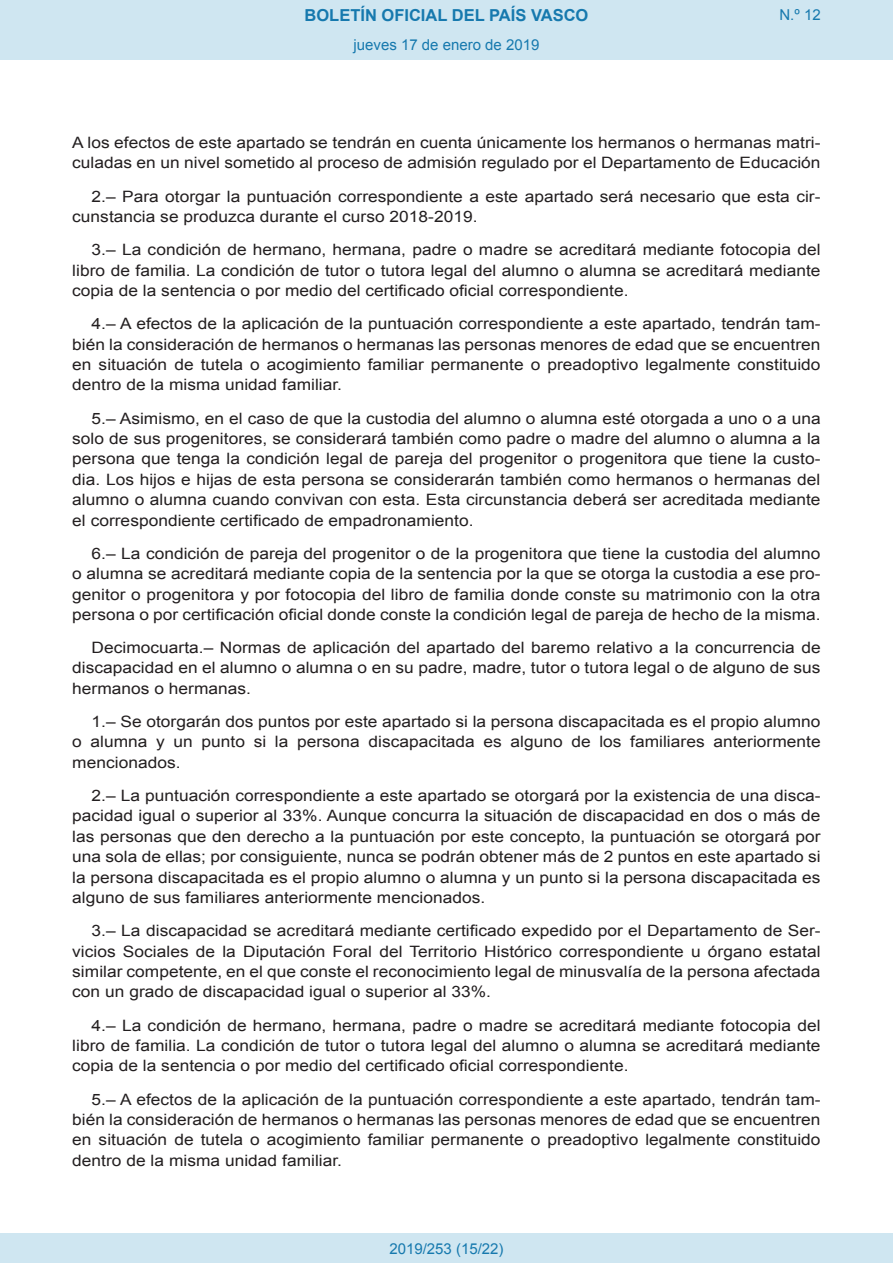
<style>
.page{position:relative;width:893px;height:1263px;background:#fff}
.page>*{position:absolute;margin:0;border:0;box-sizing:border-box;transform-origin:0 0}
.t1{font:700 16.5px "Arial";color:#1679ae}
.BOPVDetalle{font:15.6px/20.4px "Arial";color:#231f20;text-align:justify;scale:1.11 1}
.Paginacion_Centro{font:15px "Arial";color:#1679ae}
</style>
<div class="page">
<div style="left:0;top:0;width:893px;height:60px;background:#cfe6f1"></div>
<div style="left:0;top:1233px;width:893px;height:30px;background:#cfe6f1"></div>
<p class="t1" style="left:305px;top:4px;width:285px">BOLETÍN OFICIAL DEL PAÍS VASCO</p>
<p class="Paginacion_Centro" style="left:353px;top:35px;width:187px">jueves 17 de enero de 2019</p>
<p class="Paginacion_Centro" style="left:779px;top:5px;width:43px">N.º 12</p>
<p class="BOPVDetalle" style="left:72px;top:133px;width:676px">A los efectos de este apartado se tendrán en cuenta únicamente los hermanos o hermanas matri&shy;culadas en un nivel sometido al proceso de admisión regulado por el Departamento de Educación</p>
<p class="BOPVDetalle" style="left:72px;top:186px;width:676px;text-indent:19px">2.– Para otorgar la puntuación correspondiente a este apartado será necesario que esta cir&shy;cunstancia se produzca durante el curso 2018-2019.</p>
<p class="BOPVDetalle" style="left:72px;top:240px;width:676px;text-indent:19px">3.– La condición de hermano, hermana, padre o madre se acreditará mediante fotocopia del libro de familia. La condición de tutor o tutora legal del alumno o alumna se acreditará mediante copia de la sentencia o por medio del certificado oficial correspondiente.</p>
<p class="BOPVDetalle" style="left:72px;top:314px;width:676px;text-indent:19px">4.– A efectos de la aplicación de la puntuación correspondiente a este apartado, tendrán tam&shy;bién la consideración de hermanos o hermanas las personas menores de edad que se encuentren en situación de tutela o acogimiento familiar permanente o preadoptivo legalmente constituido dentro de la misma unidad familiar.</p>
<p class="BOPVDetalle" style="left:72px;top:408px;width:676px;text-indent:19px">5.– Asimismo, en el caso de que la custodia del alumno o alumna esté otorgada a uno o a una solo de sus progenitores, se considerará también como padre o madre del alumno o alumna a la persona que tenga la condición legal de pareja del progenitor o progenitora que tiene la custo&shy;dia. Los hijos e hijas de esta persona se considerarán también como hermanos o hermanas del alumno o alumna cuando convivan con esta. Esta circunstancia deberá ser acreditada mediante el correspondiente certificado de empadronamiento.</p>
<p class="BOPVDetalle" style="left:72px;top:543px;width:676px;text-indent:19px">6.– La condición de pareja del progenitor o de la progenitora que tiene la custodia del alumno o alumna se acreditará mediante copia de la sentencia por la que se otorga la custodia a ese pro&shy;genitor o progenitora y por fotocopia del libro de familia donde conste su matrimonio con la otra persona o por certificación oficial donde conste la condición legal de pareja de hecho de la misma.</p>
<p class="BOPVDetalle" style="left:72px;top:637px;width:676px;text-indent:19px">Decimocuarta.– Normas de aplicación del apartado del baremo relativo a la concurrencia de discapacidad en el alumno o alumna o en su padre, madre, tutor o tutora legal o de alguno de sus hermanos o hermanas.</p>
<p class="BOPVDetalle" style="left:72px;top:711px;width:676px;text-indent:19px">1.– Se otorgarán dos puntos por este apartado si la persona discapacitada es el propio alumno o alumna y un punto si la persona discapacitada es alguno de los familiares anteriormente mencionados.</p>
<p class="BOPVDetalle" style="left:72px;top:785px;width:676px;text-indent:19px">2.– La puntuación correspondiente a este apartado se otorgará por la existencia de una disca&shy;pacidad igual o superior al 33%. Aunque concurra la situación de discapacidad en dos o más de las personas que den derecho a la puntuación por este concepto, la puntuación se otorgará por una sola de ellas; por consiguiente, nunca se podrán obtener más de 2 puntos en este apartado si la persona discapacitada es el propio alumno o alumna y un punto si la persona discapacitada es alguno de sus familiares anteriormente mencionados.</p>
<p class="BOPVDetalle" style="left:72px;top:921px;width:676px;text-indent:19px">3.– La discapacidad se acreditará mediante certificado expedido por el Departamento de Ser&shy;vicios Sociales de la Diputación Foral del Territorio Histórico correspondiente u órgano estatal similar competente, en el que conste el reconocimiento legal de minusvalía de la persona afectada con un grado de discapacidad igual o superior al 33%.</p>
<p class="BOPVDetalle" style="left:72px;top:1015px;width:676px;text-indent:19px">4.– La condición de hermano, hermana, padre o madre se acreditará mediante fotocopia del libro de familia. La condición de tutor o tutora legal del alumno o alumna se acreditará mediante copia de la sentencia o por medio del certificado oficial correspondiente.</p>
<p class="BOPVDetalle" style="left:72px;top:1089px;width:676px;text-indent:19px">5.– A efectos de la aplicación de la puntuación correspondiente a este apartado, tendrán tam&shy;bién la consideración de hermanos o hermanas las personas menores de edad que se encuentren en situación de tutela o acogimiento familiar permanente o preadoptivo legalmente constituido dentro de la misma unidad familiar.</p>
<p class="Paginacion_Centro" style="left:389px;top:1238px;width:116px">2019/253 (15/22)</p>
</div>
